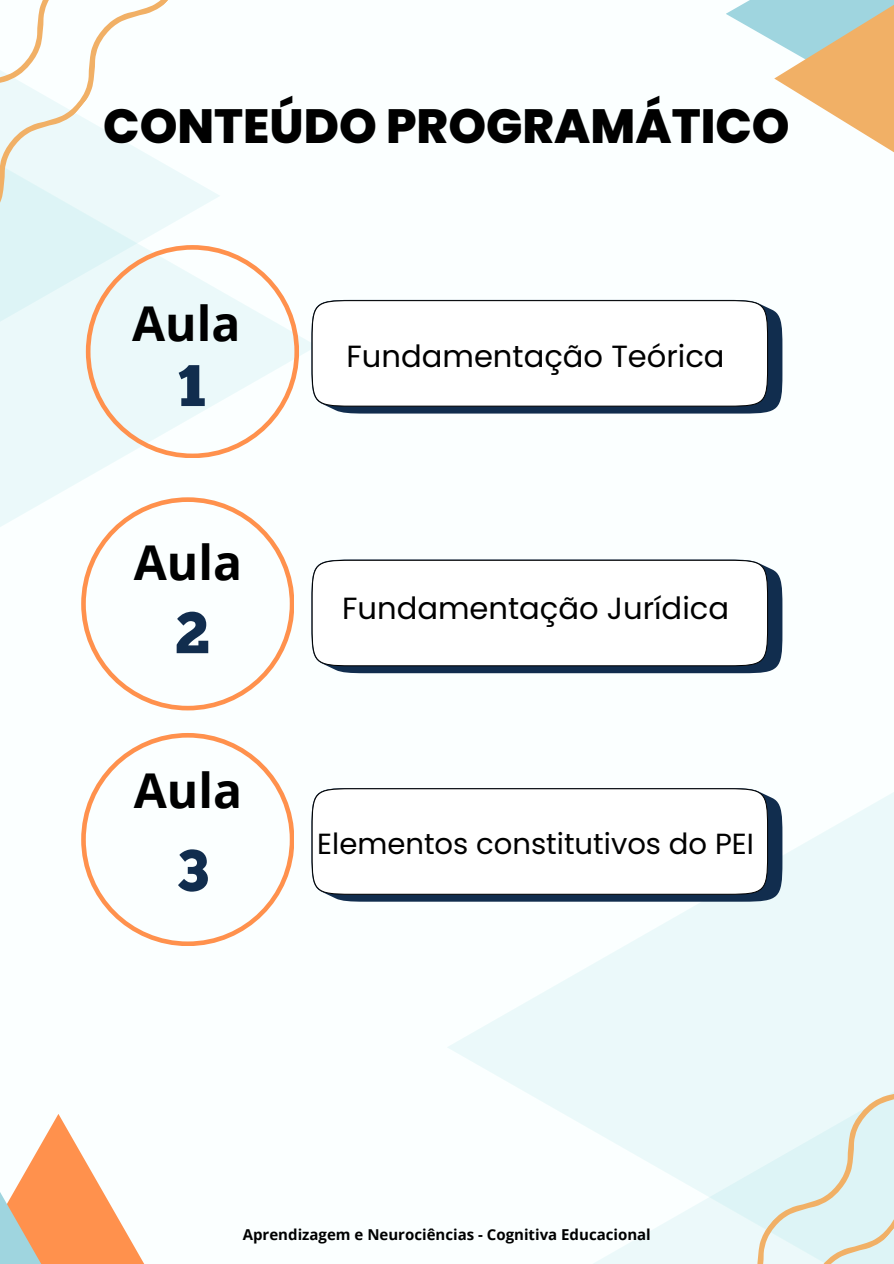
<style>
.page{position:relative;width:894px;height:1264px;background:#fff}
.page>*{position:absolute;margin:0;border:0;box-sizing:border-box;transform-origin:0 0}
.t1{font:58.5px "Chunk Five";color:#112d4e}
.t2{font:800 48px "Poppins";color:#000}
.t3{font:700 48px "Open Sans";color:#000}
.t4{font:30.6px "Poppins";color:#000}
.t5{font:29.1px "Poppins";color:#000}
.t6{font:700 15px "Open Sans";color:#000}
</style>
<div class="page">
<div style="left:0;top:0;width:893px;height:1263px;background:#fbffff"></div>
<svg style="left:0;top:336px;width:311px;height:191px"></svg>
<svg style="left:0;top:169px;width:220px;height:294px;fill:#ebf9fa"></svg>
<div style="left:446px;top:657px;width:447px;height:606px;background:linear-gradient(to right,#f9fefe,#f8fefe)"></div>
<div style="left:588px;top:876px;width:305px;height:387px;background:linear-gradient(to right,#f1fbfc,#e9f8f9)"></div>
<svg style="left:726px;top:0;width:48px;height:42px;fill:#9fd5df"></svg>
<svg style="left:774px;top:0;width:119px;height:152px"></svg>
<svg style="left:31px;top:1114px;width:113px;height:149px"></svg>
<svg style="left:0;top:1162px;width:117px;height:101px;fill:#ff914d"></svg>
<svg style="left:0;top:0;width:172px;height:272px"></svg>
<svg style="left:680px;top:1058px;width:213px;height:205px"></svg>
<svg style="left:86px;top:245px;width:212px;height:213px"></svg>
<svg style="left:311px;top:559px;width:470px;height:114px;fill:#112d4e"></svg>
<div style="left:312px;top:560px;width:455px;height:105px;background:#fff;border-radius:39px"></div>
<div style="left:311px;top:560px;width:456px;height:106px;border:1px solid #000;border-radius:39px"></div>
<svg style="left:81px;top:497px;width:213px;height:213px"></svg>
<svg style="left:81px;top:733px;width:213px;height:212px"></svg>
<svg style="left:311px;top:300px;width:470px;height:113px;fill:#112d4e"></svg>
<div style="left:312px;top:300px;width:455px;height:106px;background:#fff;border-radius:39px"></div>
<div style="left:311px;top:300px;width:456px;height:106px;border:1px solid #000;border-radius:39px"></div>
<svg style="left:311px;top:788px;width:470px;height:113px;fill:#112d4e"></svg>
<div style="left:312px;top:788px;width:455px;height:106px;background:#fff;border-radius:39px"></div>
<div style="left:311px;top:788px;width:456px;height:106px;border:1px solid #000;border-radius:39px"></div>
<h1 class="t2" style="left:103px;top:93px;width:687px">CONTEÚDO PROGRAMÁTICO</h1>
<h3 class="t3" style="left:132px;top:289px;width:110px">Aula</h3>
<p class="t1" style="left:177px;top:362px;width:31px">1</p>
<p class="t3" style="left:134px;top:528px;width:110px">Aula</p>
<p class="t1" style="left:175px;top:609px;width:36px">2</p>
<p class="t3" style="left:134px;top:756px;width:110px">Aula</p>
<h2 class="t1" style="left:177px;top:847px;width:33px">3</h2>
<p class="t4" style="left:346px;top:335px;width:379px">Fundamentação Teórica</p>
<h2 class="t4" style="left:342px;top:587px;width:388px">Fundamentação Jurídica</h2>
<p class="t5" style="left:317px;top:823px;width:438px">Elementos constitutivos do PEI</p>
<p class="t6" style="left:243px;top:1224px;width:409px">Aprendizagem e Neurociências - Cognitiva Educacional</p>
</div>
